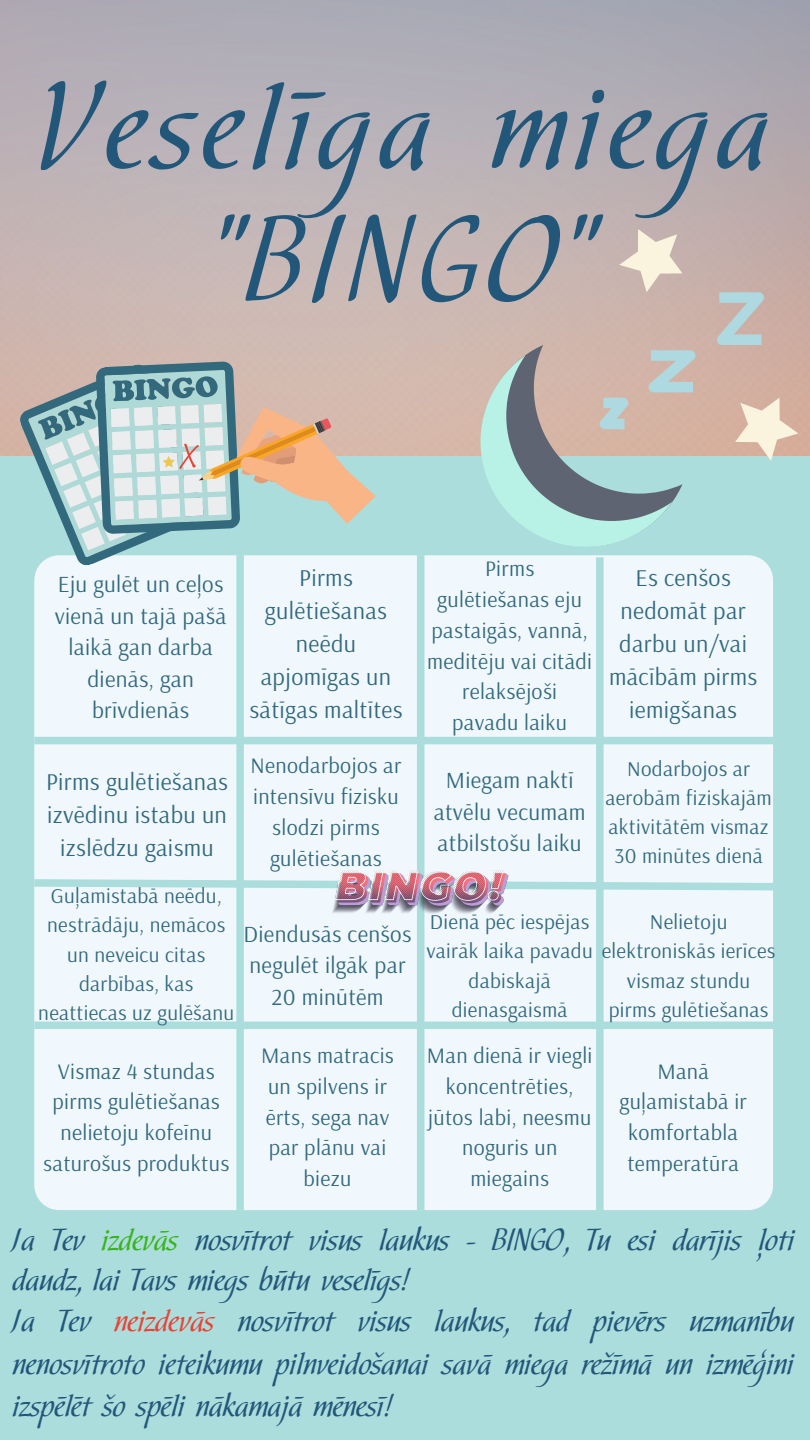
<style>
.page{position:relative;width:810px;height:1440px;background:#fff}
.page>*{position:absolute;margin:0;border:0;box-sizing:border-box;transform-origin:0 0}
.t1{font:120.9px "Hortensia";letter-spacing:.025em;color:#22577a}
.t2{font:31px/42.8px "Hortensia";letter-spacing:-.04em;color:#22577a}
.t3{font:24px/33px "Arsenal";letter-spacing:.015em;color:#33697d;text-align:center}
.t4{font:23px/31.5px "Arsenal";letter-spacing:.015em;color:#33697d;text-align:center}
.t5{font:22px/30.8px "Arsenal";letter-spacing:.015em;color:#33697d;text-align:center}
.t6{font:21px/29.2px "Arsenal";letter-spacing:.015em;color:#33697d;text-align:center}
.s1{color:#3bb41c}
.s2{color:#ea4335}
</style>
<div class="page">
<div style="left:0;top:456px;width:810px;height:984px;background:#abdddc"></div>
<div style="left:34px;top:555px;width:739px;height:655px;background:#f0f8fd;border-radius:25px"></div>
<svg style="left:34px;top:875px;width:739px;height:19px"></svg>
<div style="left:34px;top:737px;width:739px;height:7px;background:#abdddc"></div>
<div style="left:34px;top:1022px;width:742px;height:7px;background:#abdddc"></div>
<div style="left:417px;top:555px;width:7px;height:655px;background:#abdddc"></div>
<div style="left:596px;top:557px;width:8px;height:655px;background:#abdddc"></div>
<div style="left:236px;top:555px;width:8px;height:655px;background:#abdddc"></div>
<svg style="left:13px;top:340px;width:363px;height:233px"></svg>
<img style="left:331px;top:871px;width:179px;height:43px">
<svg style="left:717px;top:292px;width:47px;height:53px;background:#bbc5c5"></svg>
<svg style="left:480px;top:345px;width:215px;height:202px"></svg>
<svg style="left:619px;top:229px;width:63px;height:63px;background:#dbcdc1"></svg>
<svg style="left:735px;top:398px;width:63px;height:63px;background:#e1cebc"></svg>
<p class="t1" style="left:35px;top:51px;width:738px">Veselīga miega</p>
<p class="t1" style="left:212px;top:184px;width:383px">"BINGO"</p>
<p class="t4" style="left:55px;top:568px;width:173px">Eju gulēt un ceļos vienā un tajā pašā laikā gan darba dienās, gan brīvdienās</p>
<p class="t3" style="left:249px;top:561px;width:155px">Pirms gulētiešanas neēdu apjomīgas un sātīgas maltītes</p>
<p class="t5" style="left:427px;top:553px;width:167px">Pirms gulētiešanas eju pastaigās, vannā, meditēju vai citādi relaksējoši pavadu laiku</p>
<p class="t3" style="left:609px;top:561px;width:150px">Es cenšos nedomāt par darbu un/vai mācībām pirms iemigšanas</p>
<p class="t3" style="left:46px;top:764px;width:184px">Pirms gulētiešanas izvēdinu istabu un izslēdzu gaismu</p>
<p class="t6" style="left:38px;top:881px;width:197px">Guļamistabā neēdu, nestrādāju, nemācos un neveicu citas darbības, kas neattiecas uz gulēšanu</p>
<p class="t5" style="left:251px;top:750px;width:152px">Nenodarbojos ar intensīvu fizisku slodzi pirms gulētiešanas</p>
<p class="t4" style="left:434px;top:764px;width:153px">Miegam naktī atvēlu vecumam atbilstošu laiku</p>
<p class="t6" style="left:605px;top:753px;width:168px">Nodarbojos ar aerobām fiziskajām aktivitātēm vismaz<br>30 minūtes dienā</p>
<p class="t6" style="left:650px;top:907px;width:79px">Nelietoju</p>
<p class="t6" style="left:609px;top:965px;width:161px">vismaz stundu pirms gulētiešanas</p>
<p class="t6" style="left:430px;top:907px;width:161px">Dienā pēc iespējas</p>
<p class="t6" style="left:427px;top:936px;width:350px">vairāk laika pavadu elektroniskās ierīces</p>
<p class="t6" style="left:469px;top:965px;width:84px">dabiskajā</p>
<p class="t6" style="left:452px;top:994px;width:117px">dienasgaismā</p>
<p class="t4" style="left:244px;top:918px;width:169px">Diendusās cenšos negulēt ilgāk par<br>20 minūtēm</p>
<p class="t5" style="left:427px;top:1040px;width:167px">Man dienā ir viegli koncentrēties, jūtos labi, neesmu noguris un miegains</p>
<p class="t2" style="left:12px;top:1222px;width:785px;line-height:39.8px">Ja Tev <span class="s1">izdevās</span> nosvītrot visus laukus - BINGO, Tu esi darījis ļoti daudz, lai Tavs miegs būtu veselīgs!</p>
<p class="t2" style="left:12px;top:1301px;width:784px;text-align:justify">Ja Tev <span class="s2">neizdevās</span> nosvītrot visus laukus, tad pievērs uzmanību nenosvītroto ieteikumu pilnveidošanai savā miega režīmā un izmēģini izspēlēt šo spēli nākamajā mēnesī!</p>
<p class="t5" style="left:261px;top:1040px;width:134px">Mans matracis un spilvens ir ērts, sega nav par plānu vai biezu</p>
<p class="t5" style="left:43px;top:1055px;width:188px">Vismaz 4 stundas pirms gulētiešanas nelietoju kofeīnu saturošus produktus</p>
<p class="t5" style="left:619px;top:1055px;width:129px">Manā guļamistabā ir komfortabla temperatūra</p>
</div>
